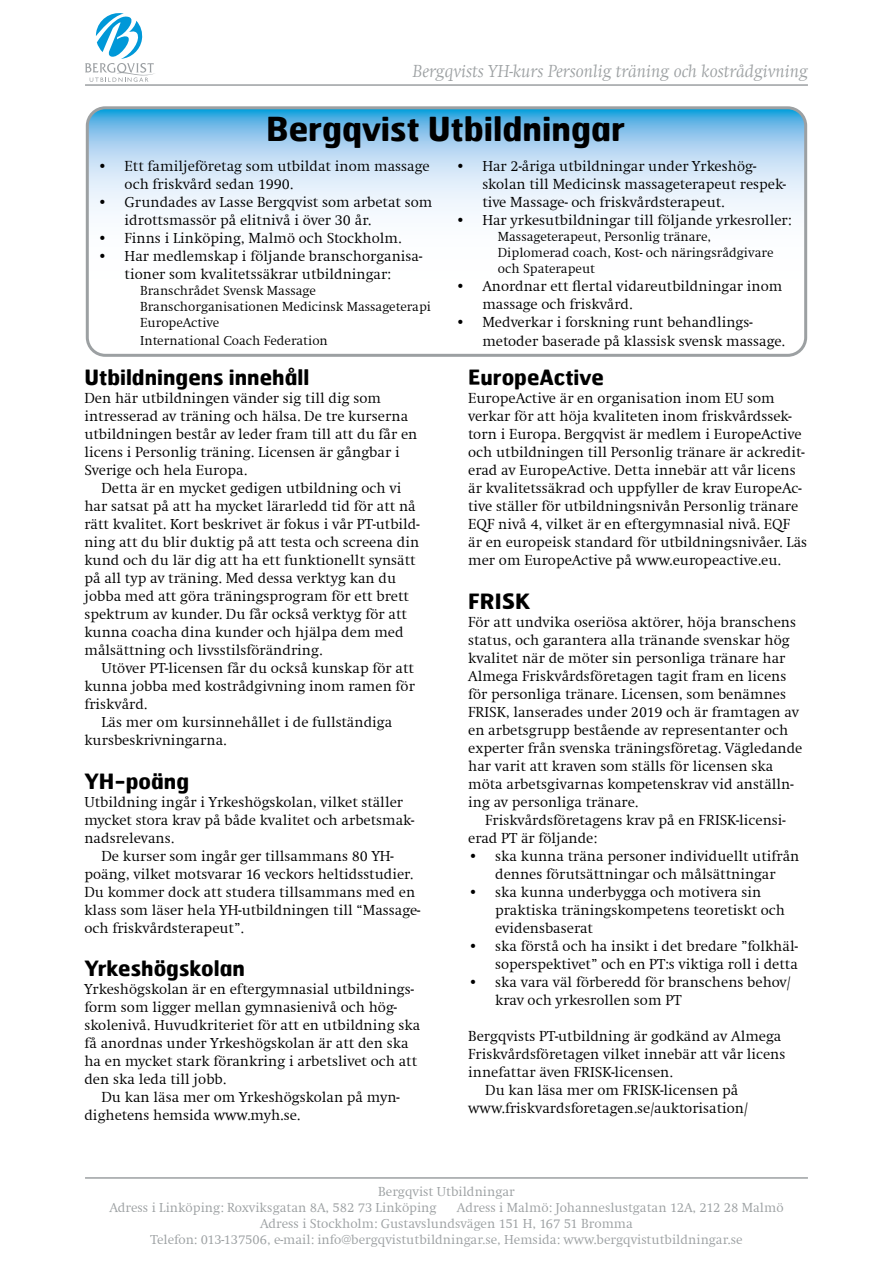
<style>
.page{position:relative;width:893px;height:1263px;background:#fff}
.page>*{position:absolute;margin:0;border:0;box-sizing:border-box;transform-origin:0 0}
.t1{font:700 33px "Hermes";color:#000}
.t2{font:700 21px "Hermes";color:#000}
.t3{font:italic 300 18px "Swift";color:#9ca0a2}
.t4{font:300 15px/18px "Swift";color:#000}
.t5{font:300 13.5px/16.2px "Swift";color:#9ca0a2}
.t6{font:300 13.5px/16.2px "Swift";color:#000}
</style>
<div class="page">
<hr style="left:85px;top:1177px;width:723px;height:2px;background:#9ca0a2">
<hr style="left:85px;top:84px;width:723px;height:2px;background:#9ca0a2">
<svg style="left:85px;top:13px;width:70px;height:69px"></svg>
<svg style="left:90px;top:110px;width:713px;height:243px"></svg>
<div style="left:86px;top:106px;width:721px;height:251px;border:3px solid #9ca0a2;border-radius:18px"></div>
<p class="t3" style="left:413px;top:62px;width:396px">Bergqvists YH-kurs Personlig träning och kostrådgivning</p>
<h1 class="t1" style="left:266px;top:107px;width:360px">Bergqvist Utbildningar</h1>
<p class="t4" style="left:125px;top:157px;width:306px;text-indent:-27px">• Ett familjeföretag som utbildat inom massage och friskvård sedan 1990.</p>
<p class="t4" style="left:125px;top:193px;width:309px;text-indent:-27px">• Grundades av Lasse Bergqvist som arbetat som idrottsmassör på elitnivå i över 30 år.</p>
<p class="t4" style="left:98px;top:229px;width:305px">• Finns i Linköping, Malmö och Stockholm.</p>
<p class="t4" style="left:98px;top:247px;width:326px;text-align:center">• Har medlemskap i följande branschorganisa&shy;tioner som kvalitetssäkrar utbildningar:</p>
<p class="t6" style="left:140px;top:283px;width:292px">Branschrådet Svensk Massage<br>Branschorganisationen Medicinsk Massageterapi<br>EuropeActive</p>
<p class="t6" style="left:140px;top:333px;width:189px">International Coach Federation</p>
<p class="t4" style="left:482px;top:157px;width:305px;text-indent:-27px">• Har 2-åriga utbildningar under Yrkeshög&shy;skolan till Medicinsk massageterapeut respek&shy;tive Massage- och friskvårdsterapeut.</p>
<p class="t4" style="left:455px;top:211px;width:338px">• Har yrkesutbildningar till följande yrkesroller:</p>
<p class="t6" style="left:498px;top:229px;width:277px">Massageterapeut, Personlig tränare,<br>Diplomerad coach, Kost- och näringsrådgivare och Spaterapeut</p>
<p class="t4" style="left:482px;top:278px;width:301px;text-indent:-27px">• Anordnar ett flertal vidareutbildningar inom massage och friskvård.</p>
<p class="t4" style="left:482px;top:314px;width:304px;text-indent:-27px">• Medverkar i forskning runt behandlings&shy;metoder baserade på klassisk svensk massage.</p>
<h2 class="t2" style="left:84px;top:364px;width:226px">Utbildningens innehåll</h2>
<p class="t4" style="left:84px;top:390px;width:334px">Den här utbildningen vänder sig till dig som intresserad av träning och hälsa. De tre kurserna utbildningen består av leder fram till att du får en licens i Personlig träning. Licensen är gångbar i Sverige och hela Europa.</p>
<p class="t4" style="left:84px;top:480px;width:337px;text-indent:17px">Detta är en mycket gedigen utbildning och vi har satsat på att ha mycket lärarledd tid för att nå rätt kvalitet. Kort beskrivet är fokus i vår PT-utbild&shy;ning att du blir duktig på att testa och screena din kund och du lär dig att ha ett funktionellt synsätt på all typ av träning. Med dessa verktyg kan du jobba med att göra träningsprogram för ett brett spektrum av kunder. Du får också verktyg för att kunna coacha dina kunder och hjälpa dem med målsättning och livsstilsförändring.</p>
<p class="t4" style="left:101px;top:660px;width:314px">Utöver PT-licensen får du också kunskap för att</p>
<p class="t4" style="left:84px;top:678px;width:332px">kunna jobba med kostrådgivning inom ramen för</p>
<p class="t4" style="left:84px;top:696px;width:65px">friskvård.</p>
<p class="t4" style="left:101px;top:714px;width:292px">Läs mer om kursinnehållet i de fullständiga</p>
<p class="t4" style="left:84px;top:732px;width:144px">kursbeskrivningarna.</p>
<h2 class="t2" style="left:84px;top:767px;width:106px">YH-poäng</h2>
<p class="t4" style="left:84px;top:793px;width:331px">Utbildning ingår i Yrkeshögskolan, vilket ställer mycket stora krav på både kvalitet och arbetsmak&shy;nadsrelevans.</p>
<p class="t4" style="left:84px;top:847px;width:337px;text-indent:17px">De kurser som ingår ger tillsammans 80 YH&shy;poäng, vilket motsvarar 16 veckors heltidsstudier.<br>Du kommer dock att studera tillsammans med en klass som läser hela YH-utbildningen till “Massage&shy;och friskvårdsterapeut”.</p>
<h2 class="t2" style="left:84px;top:954px;width:162px">Yrkeshögskolan</h2>
<p class="t4" style="left:84px;top:980px;width:337px">Yrkeshögskolan är en eftergymnasial utbildnings&shy;form som ligger mellan gymnasienivå och hög&shy;skolenivå. Huvudkriteriet för att en utbildning ska få anordnas under Yrkeshögskolan är att den ska ha en mycket stark förankring i arbetslivet och att den ska leda till jobb.</p>
<p class="t4" style="left:84px;top:1088px;width:317px;text-indent:17px">Du kan läsa mer om Yrkeshögskolan på myn&shy;dighetens hemsida www.myh.se.</p>
<h2 class="t2" style="left:468px;top:364px;width:137px">EuropeActive</h2>
<p class="t4" style="left:468px;top:390px;width:340px">EuropeActive är en organisation inom EU som verkar för att höja kvaliteten inom friskvårdssek&shy;torn i Europa. Bergqvist är medlem i EuropeActive och utbildningen till Personlig tränare är ackredit&shy;erad av EuropeActive. Detta innebär att vår licens är kvalitetssäkrad och uppfyller de krav EuropeAc&shy;tive ställer för utbildningsnivån Personlig tränare EQF nivå 4, vilket är en eftergymnasial nivå. EQF är en europeisk standard för utbildningsnivåer. Läs mer om EuropeActive på www.europeactive.eu.</p>
<h2 class="t2" style="left:468px;top:587px;width:64px">FRISK</h2>
<p class="t4" style="left:468px;top:613px;width:336px">För att undvika oseriösa aktörer, höja branschens status, och garantera alla tränande svenskar hög kvalitet när de möter sin personliga tränare har Almega Friskvårdsföretagen tagit fram en licens för personliga tränare. Licensen, som benämnes FRISK, lanserades under 2019 och är framtagen av en arbetsgrupp bestående av representanter och experter från svenska träningsföretag. Vägledande har varit att kraven som ställs för licensen ska möta arbetsgivarnas kompetenskrav vid anställn&shy;ing av personliga tränare.</p>
<p class="t4" style="left:468px;top:811px;width:319px;text-indent:17px">Friskvårdsföretagens krav på en FRISK-licensi&shy;erad PT är följande:</p>
<p class="t4" style="left:468px;top:847px;width:333px;text-align:center">• ska kunna träna personer individuellt utifrån dennes förutsättningar och målsättningar</p>
<p class="t4" style="left:495px;top:883px;width:291px;text-indent:-27px">• ska kunna underbygga och motivera sin praktiska träningskompetens teoretiskt och evidensbaserat</p>
<p class="t4" style="left:468px;top:937px;width:331px;text-align:right">• ska förstå och ha insikt i det bredare ”folkhäl&shy;soperspektivet” och en PT:s viktiga roll i detta</p>
<p class="t4" style="left:495px;top:973px;width:297px;text-indent:-27px">• ska vara väl förberedd för branschens behov/ krav och yrkesrollen som PT</p>
<p class="t4" style="left:468px;top:1027px;width:315px">Bergqvists PT-utbildning är godkänd av Almega</p>
<p class="t4" style="left:468px;top:1045px;width:319px">Friskvårdsföretagen vilket innebär att vår licens</p>
<p class="t4" style="left:468px;top:1063px;width:206px">innefattar även FRISK-licensen.</p>
<p class="t4" style="left:485px;top:1081px;width:255px">Du kan läsa mer om FRISK-licensen på</p>
<p class="t4" style="left:468px;top:1099px;width:281px">www.friskvardsforetagen.se/auktorisation/</p>
<p class="t5" style="left:109px;top:1183px;width:407px;text-indent:269px">Bergqvist Utbildningar<br>Adress i Linköping: Roxviksgatan 8A, 582 73 Linköping</p>
<p class="t5" style="left:457px;top:1199px;width:328px">Adress i Malmö: Johanneslustgatan 12A, 212 28 Malmö</p>
<p class="t5" style="left:260px;top:1216px;width:374px">Adress i Stockholm: Gustavslundsvägen 151 H, 167 51 Bromma</p>
<p class="t5" style="left:150px;top:1232px;width:594px">Telefon: 013-137506, e-mail: info@bergqvistutbildningar.se, Hemsida: www.bergqvistutbildningar.se</p>
</div>
